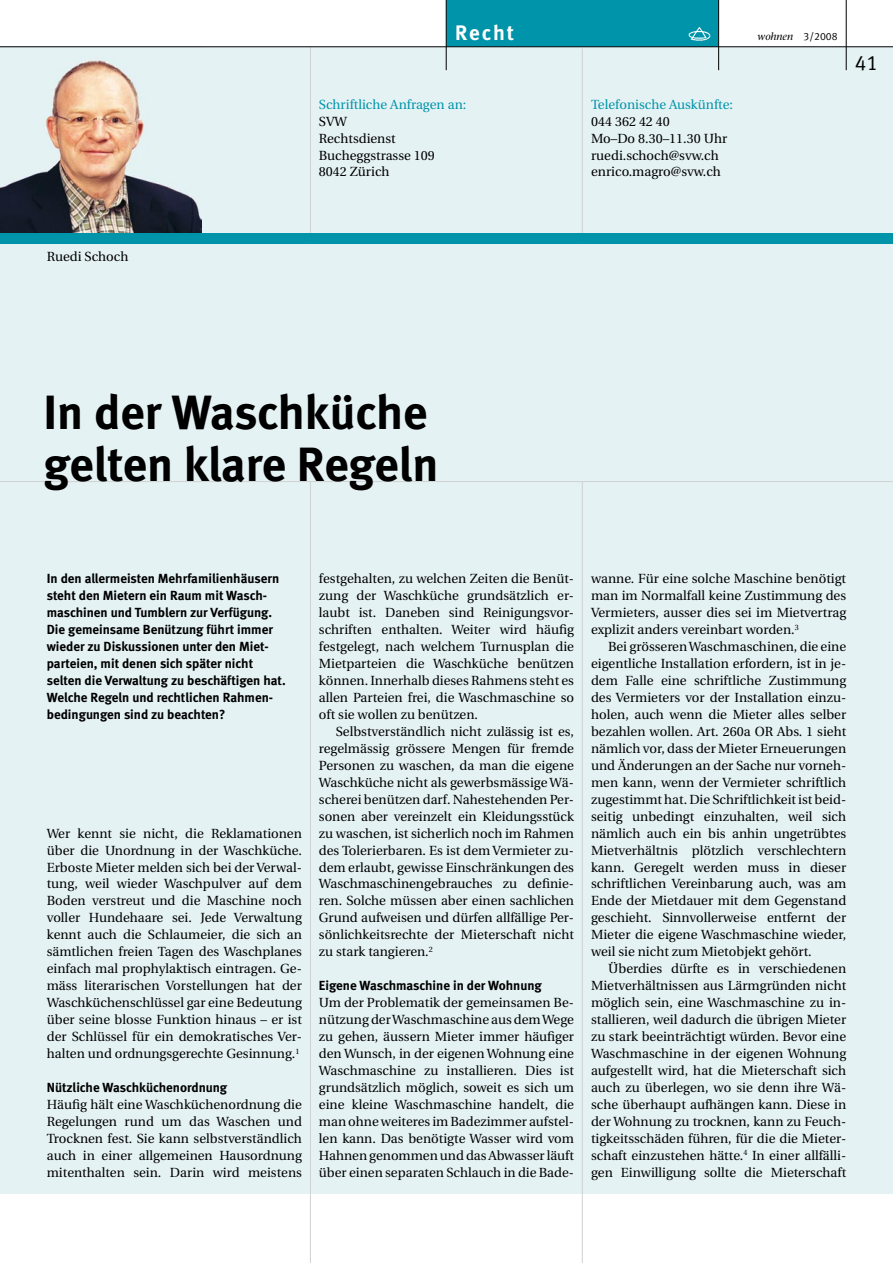
<style>
.page{position:relative;width:893px;height:1263px;background:#fff}
.page>*{position:absolute;margin:0;border:0;box-sizing:border-box;transform-origin:0 0}
.Headline{font:700 48px/52.5px "Meta";letter-spacing:-.005em;color:#000}
.t1{font:700 21px "Meta";letter-spacing:.095em;color:#fff}
.t2{font:21px "Meta Normal LF";color:#000}
.Grundschrift_Einzug{font:13.2px/17px "Utopia";color:#000;text-align:justify}
.Grundschrift{font:13.2px/17px "Utopia";color:#000;text-align:justify}
.Grundschrift-2{font:700 13.2px/17px "Meta";color:#000}
.Grundschrift-3{font:13.2px "Utopia";color:#0094aa}
.t3{font:italic 10.5px "Stone Serif";color:#000}
.s1{font-family:"Meta Normal LF";font-style:normal}
</style>
<div class="page">
<div style="left:0;top:47px;width:893px;height:1146px;background:#e5f2f4"></div>
<img style="left:0;top:47px;width:201px;height:186px">
<div style="left:447px;top:0;width:271px;height:46px;background:#0094aa"></div>
<hr style="left:718px;top:0;width:1px;height:70px;background:#000">
<hr style="left:446px;top:0;width:1px;height:70px;background:#000">
<img style="left:689px;top:27px;width:21px;height:13px">
<hr style="left:582px;top:482px;width:1px;height:781px;background:#cfd0d1">
<hr style="left:0;top:481px;width:893px;height:1px;background:#cfd0d1">
<hr style="left:582px;top:48px;width:1px;height:196px;background:#cfd0d1">
<hr style="left:310px;top:47px;width:1px;height:197px;background:#cfd0d1">
<hr style="left:310px;top:482px;width:1px;height:781px;background:#cfd0d1">
<hr style="left:846px;top:0;width:1px;height:70px;background:#000">
<div style="left:0;top:233px;width:893px;height:11px;background:#0094ab"></div>
<hr style="left:0;top:46px;width:893px;height:1px;background:#000">
<p class="Grundschrift" style="left:47px;top:248px;width:83px">Ruedi Schoch</p>
<p class="t1" style="left:455px;top:21px;width:61px">Recht</p>
<p class="Grundschrift-3" style="left:319px;top:97px;width:149px">Schriftliche Anfragen an:</p>
<p class="Grundschrift" style="left:319px;top:113px;width:29px">SVW</p>
<p class="Grundschrift" style="left:319px;top:130px;width:78px">Rechtsdienst</p>
<p class="Grundschrift" style="left:319px;top:147px;width:117px">Bucheggstrasse 109</p>
<p class="Grundschrift" style="left:319px;top:164px;width:72px">8042 Zürich</p>
<p class="Grundschrift-3" style="left:591px;top:97px;width:143px">Telefonische Auskünfte:</p>
<p class="Grundschrift" style="left:591px;top:113px;width:80px">044 362 42 40</p>
<p class="Grundschrift" style="left:591px;top:130px;width:138px">Mo–Do 8.30–11.30 Uhr</p>
<p class="Grundschrift" style="left:591px;top:147px;width:129px">ruedi.schoch@svw.ch</p>
<p class="Grundschrift" style="left:591px;top:164px;width:131px">enrico.magro@svw.ch</p>
<p class="t3" style="left:758px;top:31px;width:82px">wohnen <span class="s1">3/2008</span></p>
<p class="t2" style="left:855px;top:51px;width:25px">41</p>
<p class="Headline" style="left:43px;top:385px;width:396px">In der Waschküche gelten klare Regeln</p>
<p class="Grundschrift-2" style="left:47px;top:570px;width:240px">In den allermeisten Mehrfamilienhäusern steht den Mietern ein Raum mit Wasch&shy;maschinen und Tumblern zur Verfügung.<br>Die gemeinsame Benützung führt immer wieder zu Diskussionen unter den Miet&shy;parteien, mit denen sich später nicht selten die Verwaltung zu beschäftigen hat.<br>Welche Regeln und rechtlichen Rahmen&shy;bedingungen sind zu beachten?</p>
<p class="Grundschrift" style="left:47px;top:825px;width:257px">Wer kennt sie nicht, die Reklamationen über die Unordnung in der Waschküche.<br>Erboste Mieter melden sich bei der Verwal&shy;tung, weil wieder Waschpulver auf dem Boden verstreut und die Maschine noch voller Hundehaare sei. Jede Verwaltung kennt auch die Schlaumeier, die sich an sämtlichen freien Tagen des Waschplanes einfach mal prophylaktisch eintragen. Ge&shy;mäss literarischen Vorstellungen hat der Waschküchenschlüssel gar eine Bedeutung über seine blosse Funktion hinaus – er ist der Schlüssel für ein demokratisches Ver&shy;halten und ordnungsgerechte Gesinnung.<sup>1</sup></p>
<p class="Grundschrift-2" style="left:47px;top:1079px;width:182px">Nützliche Waschküchenordnung</p>
<p class="Grundschrift" style="left:47px;top:1096px;width:257px">Häufig hält eine Waschküchenordnung die Regelungen rund um das Waschen und Trocknen fest. Sie kann selbstverständlich auch in einer allgemeinen Hausordnung mitenthalten sein. Darin wird meistens</p>
<p class="Grundschrift" style="left:319px;top:571px;width:257px">festgehalten, zu welchen Zeiten die Benüt&shy;zung der Waschküche grundsätzlich er&shy;laubt ist. Daneben sind Reinigungsvor&shy;schriften enthalten. Weiter wird häufig festgelegt, nach welchem Turnusplan die Mietparteien die Waschküche benützen können. Innerhalb dieses Rahmens steht es allen Parteien frei, die Waschmaschine so oft sie wollen zu benützen.</p>
<p class="Grundschrift_Einzug" style="left:319px;top:723px;width:257px;text-indent:17px">Selbstverständlich nicht zulässig ist es, regelmässig grössere Mengen für fremde Personen zu waschen, da man die eigene Waschküche nicht als gewerbsmässige Wä&shy;scherei benützen darf. Nahestehenden Per&shy;sonen aber vereinzelt ein Kleidungsstück zu waschen, ist sicherlich noch im Rahmen des Tolerierbaren. Es ist dem Vermieter zu&shy;dem erlaubt, gewisse Einschränkungen des Waschmaschinengebrauches zu definie&shy;ren. Solche müssen aber einen sachlichen Grund aufweisen und dürfen allfällige Per&shy;sönlichkeitsrechte der Mieterschaft nicht zu stark tangieren.<sup>2</sup></p>
<p class="Grundschrift-2" style="left:319px;top:977px;width:224px">Eigene Waschmaschine in der Wohnung</p>
<p class="Grundschrift" style="left:319px;top:994px;width:257px">Um der Problematik der gemeinsamen Be&shy;nützung der Waschmaschine aus dem Wege zu gehen, äussern Mieter immer häufiger den Wunsch, in der eigenen Wohnung eine Waschmaschine zu installieren. Dies ist grundsätzlich möglich, soweit es sich um eine kleine Waschmaschine handelt, die man ohne weiteres im Badezimmer aufstel&shy;len kann. Das benötigte Wasser wird vom Hahnen genommen und das Abwasser läuft über einen separaten Schlauch in die Bade-</p>
<p class="Grundschrift" style="left:591px;top:571px;width:257px">wanne. Für eine solche Maschine benötigt man im Normalfall keine Zustimmung des Vermieters, ausser dies sei im Mietvertrag explizit anders vereinbart worden.<sup>3</sup></p>
<p class="Grundschrift_Einzug" style="left:591px;top:638px;width:257px;text-indent:17px">Bei grösseren Waschmaschinen, die eine eigentliche Installation erfordern, ist in je&shy;dem Falle eine schriftliche Zustimmung des Vermieters vor der Installation einzu&shy;holen, auch wenn die Mieter alles selber bezahlen wollen. Art. 260a OR Abs. 1 sieht nämlich vor, dass der Mieter Erneuerungen und Änderungen an der Sache nur vorneh&shy;men kann, wenn der Vermieter schriftlich zugestimmt hat. Die Schriftlichkeit ist beid&shy;seitig unbedingt einzuhalten, weil sich nämlich auch ein bis anhin ungetrübtes Mietverhältnis plötzlich verschlechtern kann. Geregelt werden muss in dieser schriftlichen Vereinbarung auch, was am Ende der Mietdauer mit dem Gegenstand geschieht. Sinnvollerweise entfernt der Mieter die eigene Waschmaschine wieder, weil sie nicht zum Mietobjekt gehört.</p>
<p class="Grundschrift_Einzug" style="left:591px;top:960px;width:257px;text-indent:17px">Überdies dürfte es in verschiedenen Mietverhältnissen aus Lärmgründen nicht möglich sein, eine Waschmaschine zu in&shy;stallieren, weil dadurch die übrigen Mieter zu stark beeinträchtigt würden. Bevor eine Waschmaschine in der eigenen Wohnung aufgestellt wird, hat die Mieterschaft sich auch zu überlegen, wo sie denn ihre Wä&shy;sche überhaupt aufhängen kann. Diese in der Wohnung zu trocknen, kann zu Feuch&shy;tigkeitsschäden führen, für die die Mieter&shy;schaft einzustehen hätte.<sup>4</sup> In einer allfälli&shy;gen Einwilligung sollte die Mieterschaft</p>
</div>
